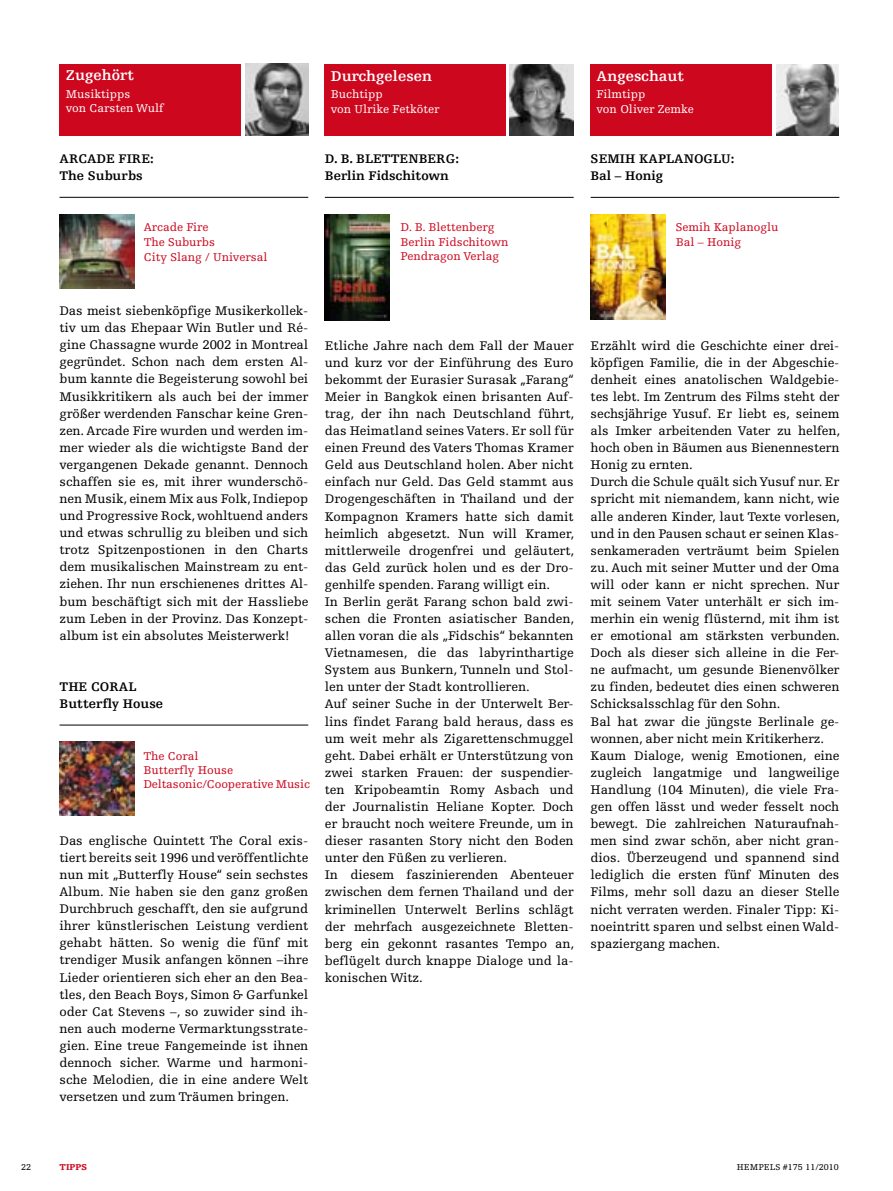
<style>
.page{position:relative;width:893px;height:1191px;background:#fff}
.page>*{position:absolute;margin:0;border:0;box-sizing:border-box;transform-origin:0 0}
.t1{font:700 15px "Hempels Egyptienne";color:#fff}
.t2{font:13.2px/17.1px "Hempels Egyptienne";letter-spacing:-.005em;color:#000}
.t3{font:700 13.2px/17.1px "Hempels Egyptienne";color:#000}
.t4{font:12px/14.2px "Hempels Egyptienne";color:#cd071e}
.t5{font:12px/14.2px "Hempels Egyptienne";color:#fff}
.t6{font:9px "Hempels Egyptienne";color:#000}
.t7{font:900 9px "Hempels Egyptienne";color:#cd071e}
</style>
<div class="page">
<hr style="left:591px;top:197px;width:248px;height:1px;background:#000">
<div style="left:60px;top:64px;width:181px;height:72px;background:#cd071e"></div>
<img style="left:245px;top:64px;width:63px;height:72px">
<div style="left:325px;top:64px;width:181px;height:72px;background:#cd071e"></div>
<img style="left:510px;top:64px;width:63px;height:72px">
<div style="left:591px;top:64px;width:181px;height:72px;background:#cd071e"></div>
<img style="left:777px;top:64px;width:62px;height:72px">
<hr style="left:60px;top:197px;width:248px;height:1px;background:#000">
<hr style="left:60px;top:725px;width:248px;height:1px;background:#000">
<img style="left:60px;top:214px;width:74px;height:75px">
<hr style="left:325px;top:197px;width:249px;height:1px;background:#000">
<img style="left:325px;top:214px;width:65px;height:106px">
<img style="left:591px;top:214px;width:74px;height:105px">
<img style="left:60px;top:741px;width:74px;height:74px">
<p class="t1" style="left:66px;top:67px;width:70px">Zugehört</p>
<p class="t5" style="left:66px;top:87px;width:99px">Musiktipps<br>von Carsten Wulf</p>
<p class="t1" style="left:331px;top:67px;width:103px">Durchgelesen</p>
<p class="t5" style="left:331px;top:87px;width:110px">Buchtipp<br>von Ulrike Fetköter</p>
<p class="t1" style="left:597px;top:67px;width:89px">Angeschaut</p>
<p class="t5" style="left:597px;top:87px;width:99px">Filmtipp<br>von Oliver Zemke</p>
<p class="t3" style="left:60px;top:151px;width:96px">ARCADE FIRE:<br>The Suburbs</p>
<p class="t4" style="left:144px;top:220px;width:125px;line-height:15px">Arcade Fire<br>The Suburbs<br>City Slang / Universal</p>
<p class="t3" style="left:325px;top:151px;width:136px">D. B. BLETTENBERG:<br>Berlin Fidschitown</p>
<p class="t3" style="left:591px;top:151px;width:145px">SEMIH KAPLANOGLU:<br>Bal – Honig</p>
<p class="t4" style="left:401px;top:221px;width:109px">D. B. Blettenberg<br>Berlin Fidschitown<br>Pendragon Verlag</p>
<p class="t4" style="left:676px;top:220px;width:104px">Semih Kaplanoglu<br>Bal – Honig</p>
<p class="t2" style="left:60px;top:302px;width:250px;text-align:justify">Das meist siebenköpfige Musikerkollek&shy;tiv um das Ehepaar Win Butler und Ré&shy;gine Chassagne wurde 2002 in Montreal gegründet. Schon nach dem ersten Al&shy;bum kannte die Begeisterung sowohl bei Musikkritikern als auch bei der immer größer werdenden Fanschar keine Gren&shy;zen. Arcade Fire wurden und werden im&shy;mer wieder als die wichtigste Band der vergangenen Dekade genannt. Dennoch schaffen sie es, mit ihrer wunderschö&shy;nen Musik, einem Mix aus Folk, Indiepop und Progressive Rock, wohltuend anders und etwas schrullig zu bleiben und sich trotz Spitzenpostionen in den Charts dem musikalischen Mainstream zu ent&shy;ziehen. Ihr nun erschienenes drittes Al&shy;bum beschäftigt sich mit der Hassliebe zum Leben in der Provinz. Das Konzept&shy;album ist ein absolutes Meisterwerk!</p>
<p class="t3" style="left:60px;top:678px;width:105px">THE CORAL<br>Butterfly House</p>
<p class="t4" style="left:143px;top:748px;width:168px">The Coral<br>Butterfly House<br>Deltasonic/Cooperative Music</p>
<p class="t2" style="left:60px;top:832px;width:250px;text-align:justify">Das englische Quintett The Coral exis&shy;tiert bereits seit 1996 und veröffentlichte nun mit „Butterfly House“ sein sechstes Album. Nie haben sie den ganz großen Durchbruch geschafft, den sie aufgrund ihrer künstlerischen Leistung verdient gehabt hätten. So wenig die fünf mit trendiger Musik anfangen können –ihre Lieder orientieren sich eher an den Bea&shy;tles, den Beach Boys, Simon &amp; Garfunkel oder Cat Stevens –, so zuwider sind ih&shy;nen auch moderne Vermarktungsstrate&shy;gien. Eine treue Fangemeinde ist ihnen dennoch sicher. Warme und harmoni&shy;sche Melodien, die in eine andere Welt versetzen und zum Träumen bringen.</p>
<p class="t2" style="left:325px;top:337px;width:251px">Etliche Jahre nach dem Fall der Mauer und kurz vor der Einführung des Euro bekommt der Eurasier Surasak „Farang“ Meier in Bangkok einen brisanten Auf&shy;trag, der ihn nach Deutschland führt, das Heimatland seines Vaters. Er soll für einen Freund des Vaters Thomas Kramer Geld aus Deutschland holen. Aber nicht einfach nur Geld. Das Geld stammt aus Drogengeschäften in Thailand und der Kompagnon Kramers hatte sich damit heimlich abgesetzt. Nun will Kramer, mittlerweile drogenfrei und geläutert, das Geld zurück holen und es der Dro&shy;genhilfe spenden. Farang willigt ein.<br>In Berlin gerät Farang schon bald zwi&shy;schen die Fronten asiatischer Banden, allen voran die als „Fidschis“ bekannten Vietnamesen, die das labyrinthartige System aus Bunkern, Tunneln und Stol&shy;len unter der Stadt kontrollieren.<br>Auf seiner Suche in der Unterwelt Ber&shy;lins findet Farang bald heraus, dass es um weit mehr als Zigarettenschmuggel geht. Dabei erhält er Unterstützung von zwei starken Frauen: der suspendier&shy;ten Kripobeamtin Romy Asbach und der Journalistin Heliane Kopter. Doch er braucht noch weitere Freunde, um in dieser rasanten Story nicht den Boden unter den Füßen zu verlieren.<br>In diesem faszinierenden Abenteuer zwischen dem fernen Thailand und der kriminellen Unterwelt Berlins schlägt der mehrfach ausgezeichnete Bletten&shy;berg ein gekonnt rasantes Tempo an, beflügelt durch knappe Dialoge und la&shy;konischen Witz.</p>
<p class="t2" style="left:591px;top:337px;width:251px">Erzählt wird die Geschichte einer drei&shy;köpfigen Familie, die in der Abgeschie&shy;denheit eines anatolischen Waldgebie&shy;tes lebt. Im Zentrum des Films steht der sechsjährige Yusuf. Er liebt es, seinem als Imker arbeitenden Vater zu helfen, hoch oben in Bäumen aus Bienennestern Honig zu ernten.<br>Durch die Schule quält sich Yusuf nur. Er spricht mit niemandem, kann nicht, wie alle anderen Kinder, laut Texte vorlesen, und in den Pausen schaut er seinen Klas&shy;senkameraden verträumt beim Spielen zu. Auch mit seiner Mutter und der Oma will oder kann er nicht sprechen. Nur mit seinem Vater unterhält er sich im&shy;merhin ein wenig flüsternd, mit ihm ist er emotional am stärksten verbunden.<br>Doch als dieser sich alleine in die Fer&shy;ne aufmacht, um gesunde Bienenvölker zu finden, bedeutet dies einen schweren Schicksalsschlag für den Sohn.<br>Bal hat zwar die jüngste Berlinale ge&shy;wonnen, aber nicht mein Kritikerherz.<br>Kaum Dialoge, wenig Emotionen, eine zugleich langatmige und langweilige Handlung (104 Minuten), die viele Fra&shy;gen offen lässt und weder fesselt noch bewegt. Die zahlreichen Naturaufnah&shy;men sind zwar schön, aber nicht gran&shy;dios. Überzeugend und spannend sind lediglich die ersten fünf Minuten des Films, mehr soll dazu an dieser Stelle nicht verraten werden. Finaler Tipp: Ki&shy;noeintritt sparen und selbst einen Wald&shy;spaziergang machen.</p>
<p class="t7" style="left:60px;top:1161px;width:29px">Tipps</p>
<p class="t6" style="left:21px;top:1161px;width:12px">22</p>
<p class="t6" style="left:737px;top:1161px;width:104px">HEMPELS #175 11/2010</p>
</div>
